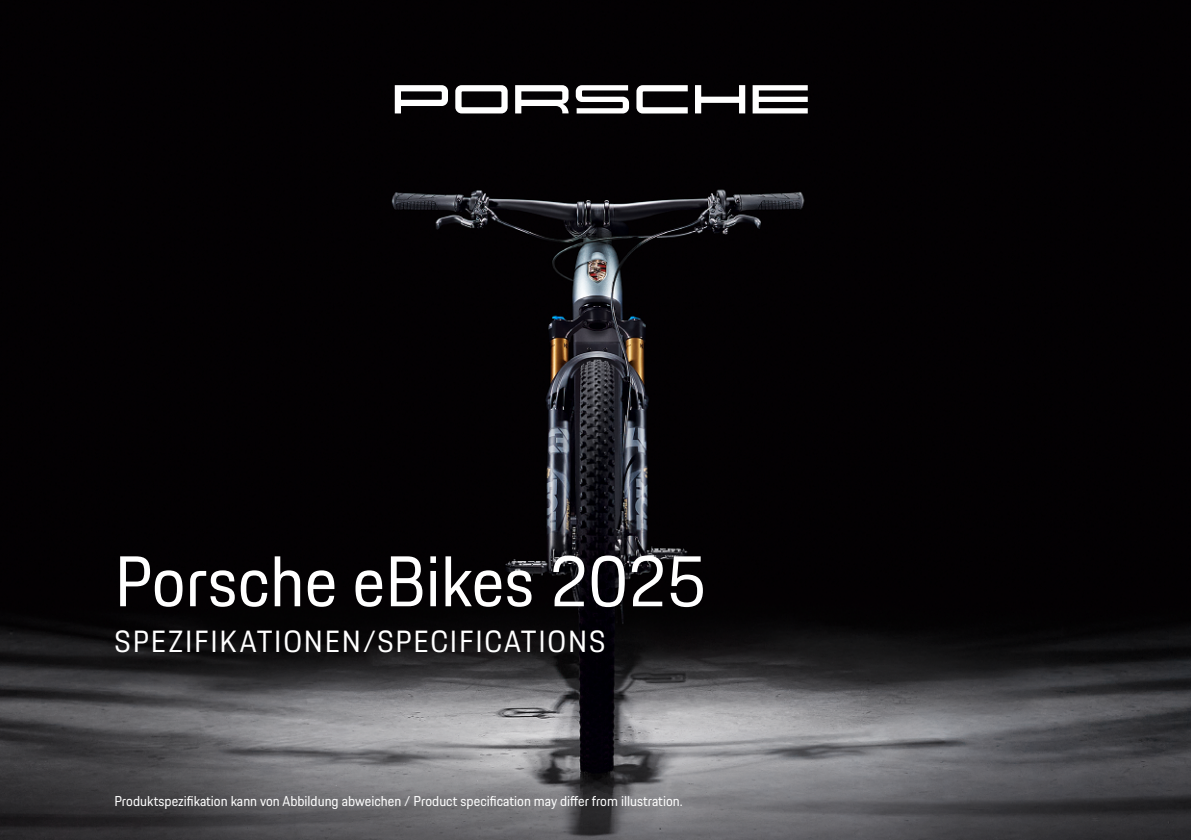
<style>
.page{position:relative;width:1191px;height:840px;background:#fff}
.page>*{position:absolute;margin:0;border:0;box-sizing:border-box;transform-origin:0 0}
.t1{font:70px "Porsche Next";color:#fff}
.t2{font:30px "Porsche Next";letter-spacing:.06em;color:#fff}
.t3{font:14px "Porsche Next";color:#fff}
</style>
<div class="page">
<img style="left:0;top:0;width:1191px;height:839px">
<svg style="left:752px;top:85px;width:55px;height:28px"></svg>
<svg style="left:695px;top:85px;width:50px;height:28px"></svg>
<svg style="left:636px;top:85px;width:52px;height:28px"></svg>
<svg style="left:576px;top:85px;width:53px;height:28px"></svg>
<svg style="left:515px;top:85px;width:53px;height:28px"></svg>
<svg style="left:455px;top:85px;width:52px;height:28px"></svg>
<svg style="left:395px;top:85px;width:53px;height:28px"></svg>
<h1 class="t1" style="left:114px;top:534px;width:593px">Porsche eBikes 2025</h1>
<h2 class="t2" style="left:115px;top:621px;width:492px">SPEZIFIKATIONEN/SPECIFICATIONS</h2>
<p class="t3" style="left:114px;top:791px;width:570px">Produktspezifikation kann von Abbildung abweichen / Product specification may differ from illustration.</p>
</div>
